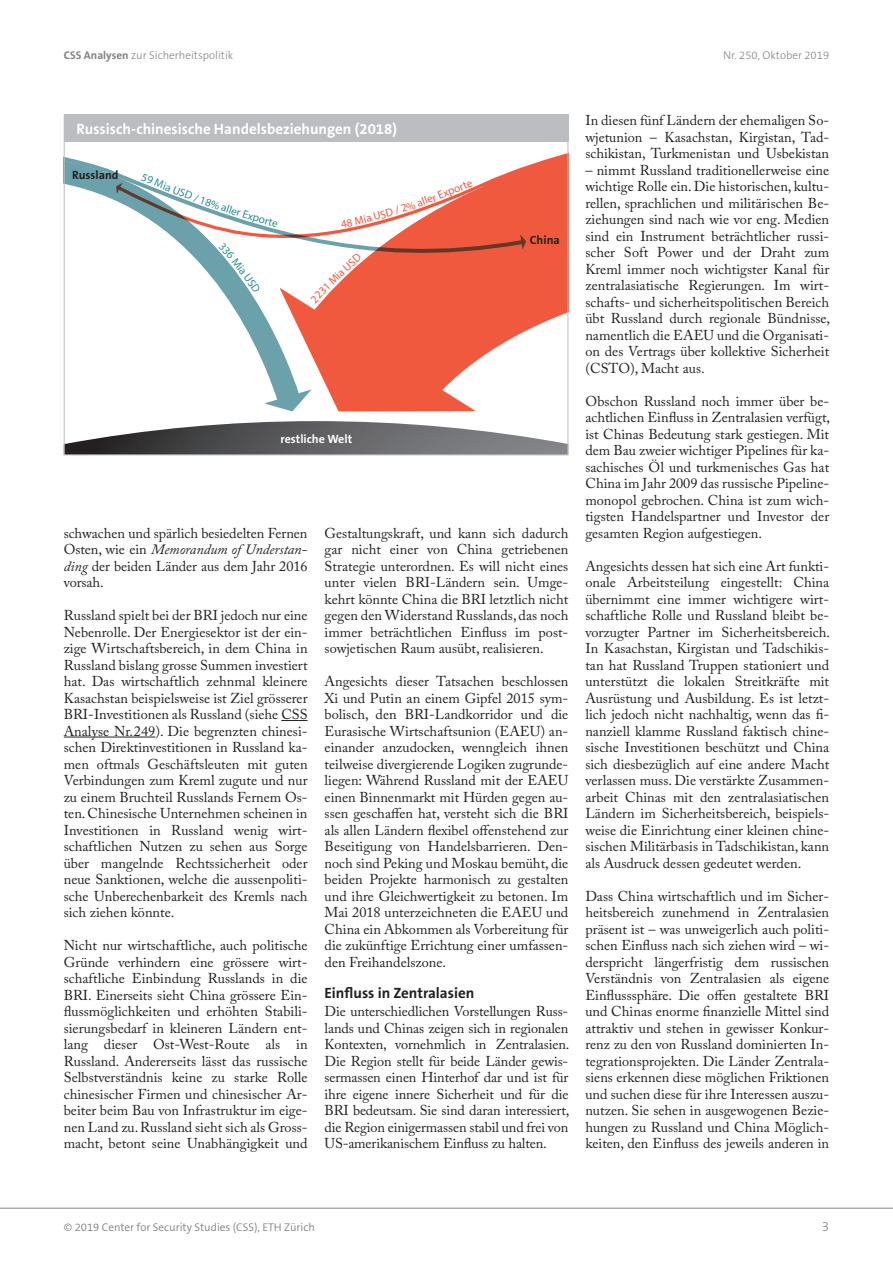
<style>
.page{position:relative;width:893px;height:1263px;background:#fff}
.page>*{position:absolute;margin:0;border:0;box-sizing:border-box;transform-origin:0 0}
.Boxtitel_de{font:700 15px "The Sans B W7";color:#fff}
.Lauftext_Titel_de{font:700 15px "The Sans B W7";color:#231f20}
.Text_de{font:14.25px/16.5px "Adobe Caslon Pro";color:#231f20;text-align:justify}
.t1{font:300 13.5px "The Sans B W3";color:#808285}
.t2{font:700 12px "The Sans B W7";color:#231f20}
.t3{font:700 12px "The Sans B W7";color:#fff}
.t4{font:300 11.25px "The Sans B W3";color:#808285}
.t5{font:300 11.25px "The Sans B W4";color:#808285}
.t6{font:11.25px "Myriad Pro";color:#298c95}
.s1{font-family:"The Sans B W7";font-weight:700}
.s2{font-style:italic}
</style>
<div class="page">
<hr style="left:0;top:1208px;width:893px;height:1px;background:#808285">
<svg style="left:281px;top:720px;width:27px;height:1px"></svg>
<hr style="left:64px;top:737px;width:91px;height:1px;background:#231f20">
<svg style="left:66px;top:421px;width:500px;height:32px"></svg>
<svg style="left:475px;top:274px;width:91px;height:88px"></svg>
<div style="left:475px;top:153px;width:91px;height:121px;background:#f0593e"></div>
<svg style="left:526px;top:156px;width:40px;height:37px"></svg>
<svg style="left:66px;top:153px;width:460px;height:117px"></svg>
<svg style="left:520px;top:235px;width:6px;height:15px"></svg>
<div style="left:64px;top:114px;width:504px;height:28px;background:#bcbdc0"></div>
<svg style="left:341px;top:181px;width:132px;height:47px"></svg>
<svg style="left:218px;top:242px;width:257px;height:169px"></svg>
<svg style="left:141px;top:174px;width:23px;height:14px"></svg>
<svg style="left:210px;top:200px;width:17px;height:12px"></svg>
<svg style="left:243px;top:210px;width:35px;height:17px"></svg>
<p class="t4" style="left:64px;top:48px;width:171px"><span class="s1">CSS Analysen</span> zur Sicherheitspolitik</p>
<p class="t4" style="left:723px;top:48px;width:107px">Nr. 250, Oktober 2019</p>
<p class="Boxtitel_de" style="left:77px;top:119px;width:322px">Russisch-chinesische Handelsbeziehungen (2018)</p>
<p class="t2" style="left:72px;top:167px;width:48px">Russland</p>
<p class="t6" style="left:166px;top:179px;width:25px;rotate:21deg">ia US</p>
<p class="t6" style="left:187px;top:187px;width:29px;rotate:20deg">D/18</p>
<p class="t6" style="left:229px;top:202px;width:16px;rotate:18deg">ller</p>
<p class="t3" style="left:281px;top:431px;width:73px">restliche Welt</p>
<p class="t2" style="left:530px;top:232px;width:31px">China</p>
<p class="Text_de" style="left:64px;top:524px;width:245px">schwachen und spärlich besiedelten Fernen Osten, wie ein <span class="s2">Memorandum of Understan&shy;ding</span> der beiden Länder aus dem Jahr 2016 vorsah.</p>
<p class="Text_de" style="left:64px;top:607px;width:245px">Russland spielt bei der BRI jedoch nur eine Nebenrolle. Der Energiesektor ist der ein&shy;zige Wirtschaftsbereich, in dem China in Russland bislang grosse Summen investiert hat. Das wirtschaftlich zehnmal kleinere Kasachstan beispielsweise ist Ziel grösserer BRI-Investitionen als Russland (siehe CSS Analyse Nr.249). Die begrenzten chinesi&shy;schen Direktinvestitionen in Russland ka&shy;men oftmals Geschäftsleuten mit guten Verbindungen zum Kreml zugute und nur zu einem Bruchteil Russlands Fernem Os&shy;ten. Chinesische Unternehmen scheinen in Investitionen in Russland wenig wirt&shy;schaftlichen Nutzen zu sehen aus Sorge über mangelnde Rechtssicherheit oder neue Sanktionen, welche die aussenpoliti&shy;sche Unberechenbarkeit des Kremls nach sich ziehen könnte.</p>
<p class="Text_de" style="left:64px;top:937px;width:245px">Nicht nur wirtschaftliche, auch politische Gründe verhindern eine grössere wirt&shy;schaftliche Einbindung Russlands in die BRI. Einerseits sieht China grössere Ein&shy;flussmöglichkeiten und erhöhten Stabili&shy;sierungsbedarf in kleineren Ländern ent&shy;lang dieser Ost-West-Route als in Russland. Andererseits lässt das russische Selbstverständnis keine zu starke Rolle chinesischer Firmen und chinesischer Ar&shy;beiter beim Bau von Infrastruktur im eige&shy;nen Land zu. Russland sieht sich als Gross&shy;macht, betont seine Unabhängigkeit und</p>
<p class="Text_de" style="left:325px;top:524px;width:245px">Gestaltungskraft, und kann sich dadurch gar nicht einer von China getriebenen Strategie unterordnen. Es will nicht eines unter vielen BRI-Ländern sein. Umge&shy;kehrt könnte China die BRI letztlich nicht gegen den Widerstand Russlands, das noch immer beträchtlichen Einfluss im post&shy;sowjetischen Raum ausübt, realisieren.</p>
<p class="Text_de" style="left:325px;top:673px;width:245px">Angesichts dieser Tatsachen beschlossen Xi und Putin an einem Gipfel 2015 sym&shy;bolisch, den BRI-Landkorridor und die Eurasische Wirtschaftsunion (EAEU) an&shy;einander anzudocken, wenngleich ihnen teilweise divergierende Logiken zugrunde&shy;liegen: Während Russland mit der EAEU einen Binnenmarkt mit Hürden gegen au&shy;ssen geschaffen hat, versteht sich die BRI als allen Ländern flexibel offenstehend zur Beseitigung von Handelsbarrieren. Den&shy;noch sind Peking und Moskau bemüht, die beiden Projekte harmonisch zu gestalten und ihre Gleichwertigkeit zu betonen. Im Mai 2018 unterzeichneten die EAEU und China ein Abkommen als Vorbereitung für die zukünftige Errichtung einer umfassen&shy;den Freihandelszone.</p>
<p class="Lauftext_Titel_de" style="left:325px;top:983px;width:151px">Einfluss in Zentralasien</p>
<p class="Text_de" style="left:325px;top:1003px;width:246px">Die unterschiedlichen Vorstellungen Russ&shy;lands und Chinas zeigen sich in regionalen Kontexten, vornehmlich in Zentralasien.<br>Die Region stellt für beide Länder gewis&shy;sermassen einen Hinterhof dar und ist für ihre eigene innere Sicherheit und für die BRI bedeutsam. Sie sind daran interessiert, die Region einigermassen stabil und frei von US-amerikanischem Einfluss zu halten.</p>
<p class="Text_de" style="left:585px;top:112px;width:245px">In diesen fünf Ländern der ehemaligen So&shy;wjetunion – Kasachstan, Kirgistan, Tad&shy;schikistan, Turkmenistan und Usbekistan</p>
<p class="Text_de" style="left:585px;top:161px;width:246px">– nimmt Russland traditionellerweise eine wichtige Rolle ein. Die historischen, kultu&shy;rellen, sprachlichen und militärischen Be&shy;ziehungen sind nach wie vor eng. Medien sind ein Instrument beträchtlicher russi&shy;scher Soft Power und der Draht zum Kreml immer noch wichtigster Kanal für zentralasiatische Regierungen. Im wirt&shy;schafts- und sicherheitspolitischen Bereich übt Russland durch regionale Bündnisse, namentlich die EAEU und die Organisati&shy;on des Vertrags über kollektive Sicherheit (CSTO), Macht aus.</p>
<p class="Text_de" style="left:585px;top:392px;width:246px">Obschon Russland noch immer über be&shy;achtlichen Einfluss in Zentralasien verfügt, ist Chinas Bedeutung stark gestiegen. Mit dem Bau zweier wichtiger Pipelines für ka&shy;sachisches Öl und turkmenisches Gas hat China im Jahr 2009 das russische Pipeline&shy;monopol gebrochen. China ist zum wich&shy;tigsten Handelspartner und Investor der gesamten Region aufgestiegen.</p>
<p class="Text_de" style="left:585px;top:557px;width:246px">Angesichts dessen hat sich eine Art funkti&shy;onale Arbeitsteilung eingestellt: China übernimmt eine immer wichtigere wirt&shy;schaftliche Rolle und Russland bleibt be&shy;vorzugter Partner im Sicherheitsbereich.<br>In Kasachstan, Kirgistan und Tadschikis&shy;tan hat Russland Truppen stationiert und unterstützt die lokalen Streitkräfte mit Ausrüstung und Ausbildung. Es ist letzt&shy;lich jedoch nicht nachhaltig, wenn das fi&shy;nanziell klamme Russland faktisch chine&shy;sische Investitionen beschützt und China sich diesbezüglich auf eine andere Macht verlassen muss. Die verstärkte Zusammen&shy;arbeit Chinas mit den zentralasiatischen Ländern im Sicherheitsbereich, beispiels&shy;weise die Einrichtung einer kleinen chine&shy;sischen Militärbasis in Tadschikistan, kann als Ausdruck dessen gedeutet werden.</p>
<p class="Text_de" style="left:585px;top:887px;width:245px">Dass China wirtschaftlich und im Sicher&shy;heitsbereich zunehmend in Zentralasien präsent ist – was unweigerlich auch politi&shy;schen Einfluss nach sich ziehen wird – wi&shy;derspricht längerfristig dem russischen Verständnis von Zentralasien als eigene Einflusssphäre. Die offen gestaltete BRI und Chinas enorme finanzielle Mittel sind attraktiv und stehen in gewisser Konkur&shy;renz zu den von Russland dominierten In&shy;tegrationsprojekten. Die Länder Zentrala&shy;siens erkennen diese möglichen Friktionen und suchen diese für ihre Interessen auszu&shy;nutzen. Sie sehen in ausgewogenen Bezie&shy;hungen zu Russland und China Möglich&shy;keiten, den Einfluss des jeweils anderen in</p>
<p class="t5" style="left:64px;top:1220px;width:253px">© 2019 Center for Security Studies (CSS), ETH Zürich</p>
<p class="t1" style="left:822px;top:1217px;width:9px">3</p>
</div>
